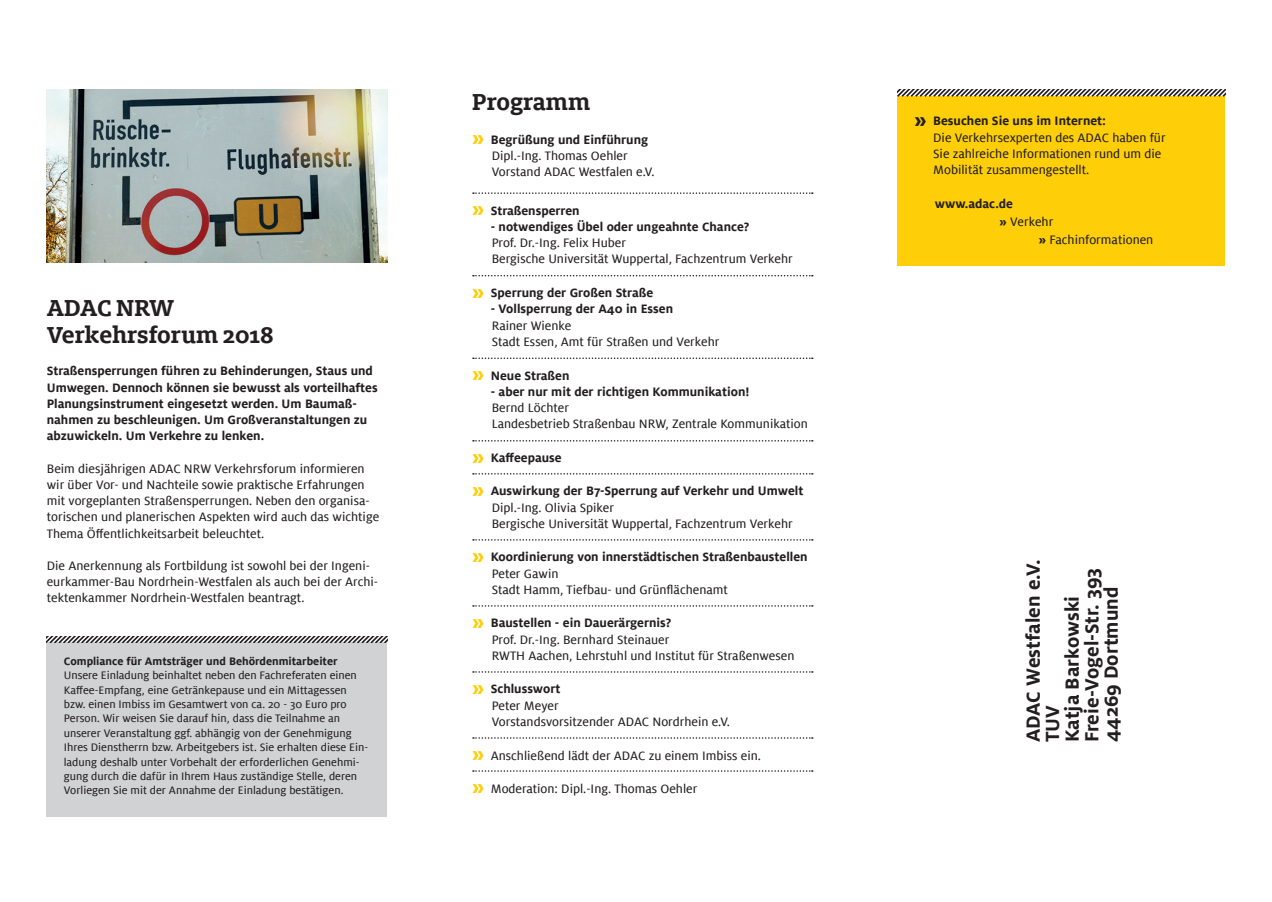
<style>
.page{position:relative;width:1272px;height:902px;background:#fff}
.page>*{position:absolute;margin:0;border:0;box-sizing:border-box;transform-origin:0 0}
.t1{font:700 25.5px/27px "Milo Slabfor ADAC";color:#231f20}
.t2{font:700 21px/19.5px "Milofor ADAC";color:#231f20}
.t3{font:13.5px/16.2px "Milofor ADAC Text";color:#231f20}
.t4{font:700 13.5px/16.2px "Milofor ADAC";color:#231f20}
.t5{font:12px/14.4px "Milofor ADAC Text";color:#231f20}
.t6{font:700 12px "Milofor ADAC";color:#231f20}
.s1{font-size:22.5px;color:#fece08}
.s2{font-family:"Milofor ADAC";font-weight:700;font-size:22.5px;color:#fece08}
.s3{font-size:22.5px}
.s4{font-family:"Milofor ADAC";font-weight:700}
</style>
<div class="page">
<svg style="left:473px;top:192px;width:339px;height:2px"></svg>
<svg style="left:473px;top:275px;width:339px;height:1px"></svg>
<svg style="left:473px;top:357px;width:339px;height:2px"></svg>
<svg style="left:473px;top:440px;width:339px;height:1px"></svg>
<svg style="left:473px;top:473px;width:339px;height:1px"></svg>
<svg style="left:473px;top:539px;width:339px;height:1px"></svg>
<svg style="left:473px;top:605px;width:339px;height:1px"></svg>
<svg style="left:473px;top:671px;width:339px;height:1px"></svg>
<svg style="left:473px;top:737px;width:339px;height:1px"></svg>
<svg style="left:473px;top:770px;width:339px;height:1px"></svg>
<div style="left:47px;top:642px;width:340px;height:174px;background:#d1d2d4"></div>
<svg style="left:47px;top:636px;width:340px;height:6px"></svg>
<div style="left:897px;top:96px;width:328px;height:170px;background:#fece08"></div>
<svg style="left:897px;top:89px;width:328px;height:7px"></svg>
<img style="left:47px;top:89px;width:340px;height:173px">
<h1 class="t1" style="left:47px;top:293px;width:228px">ADAC NRW<br>Verkehrsforum 2018</h1>
<p class="t4" style="left:47px;top:363px;width:332px">Straßensperrungen führen zu Behinderungen, Staus und Umwegen. Dennoch können sie bewusst als vorteilhaftes Planungsinstrument eingesetzt werden. Um Baumaß&shy;nahmen zu beschleunigen. Um Großveranstaltungen zu abzuwickeln. Um Verkehre zu lenken.</p>
<p class="t3" style="left:47px;top:460px;width:334px">Beim diesjährigen ADAC NRW Verkehrsforum informieren wir über Vor- und Nachteile sowie praktische Erfahrungen mit vorgeplanten Straßensperrungen. Neben den organisa&shy;torischen und planerischen Aspekten wird auch das wichtige Thema Öffentlichkeitsarbeit beleuchtet.</p>
<p class="t3" style="left:47px;top:557px;width:333px">Die Anerkennung als Fortbildung ist sowohl bei der Ingeni&shy;eurkammer-Bau Nordrhein-Westfalen als auch bei der Archi&shy;tektenkammer Nordrhein-Westfalen beantragt.</p>
<p class="t6" style="left:64px;top:654px;width:275px">Compliance für Amtsträger und Behördenmitarbeiter</p>
<p class="t5" style="left:64px;top:668px;width:306px">Unsere Einladung beinhaltet neben den Fachreferaten einen Kaffee-Empfang, eine Getränkepause und ein Mittagessen bzw. einen Imbiss im Gesamtwert von ca. 20 - 30 Euro pro Person. Wir weisen Sie darauf hin, dass die Teilnahme an unserer Veranstaltung ggf. abhängig von der Genehmigung Ihres Dienstherrn bzw. Arbeitgebers ist. Sie erhalten diese Ein&shy;ladung deshalb unter Vorbehalt der erforderlichen Genehmi&shy;gung durch die dafür in Ihrem Haus zuständige Stelle, deren Vorliegen Sie mit der Annahme der Einladung bestätigen.</p>
<h1 class="t1" style="left:472px;top:87px;width:120px">Programm</h1>
<p class="t4" style="left:472px;top:131px;width:177px"><span class="s1">››</span> Begrüßung und Einführung</p>
<p class="t3" style="left:491px;top:148px;width:164px">Dipl.-Ing. Thomas Oehler<br>Vorstand ADAC Westfalen e.V.</p>
<p class="t4" style="left:472px;top:202px;width:109px"><span class="s1">››</span> Straßensperren</p>
<p class="t4" style="left:491px;top:218px;width:260px">- notwendiges Übel oder ungeahnte Chance?</p>
<p class="t3" style="left:491px;top:235px;width:302px">Prof. Dr.-Ing. Felix Huber<br>Bergische Universität Wuppertal, Fachzentrum Verkehr</p>
<p class="t4" style="left:472px;top:285px;width:182px"><span class="s1">››</span> Sperrung der Großen Straße</p>
<p class="t4" style="left:491px;top:301px;width:184px">- Vollsperrung der A40 in Essen</p>
<p class="t3" style="left:491px;top:317px;width:229px">Rainer Wienke<br>Stadt Essen, Amt für Straßen und Verkehr</p>
<p class="t4" style="left:472px;top:367px;width:99px"><span class="s1">››</span> Neue Straßen</p>
<p class="t4" style="left:491px;top:383px;width:260px">- aber nur mit der richtigen Kommunikation!</p>
<p class="t3" style="left:491px;top:400px;width:318px">Bernd Löchter<br>Landesbetrieb Straßenbau NRW, Zentrale Kommunikation</p>
<p class="t4" style="left:472px;top:450px;width:91px"><span class="s1">››</span> Kaffeepause</p>
<p class="t4" style="left:472px;top:483px;width:332px"><span class="s1">››</span> Auswirkung der B7-Sperrung auf Verkehr und Umwelt</p>
<p class="t3" style="left:491px;top:499px;width:302px">Dipl.-Ing. Olivia Spiker<br>Bergische Universität Wuppertal, Fachzentrum Verkehr</p>
<p class="t4" style="left:472px;top:549px;width:337px"><span class="s1">››</span> Koordinierung von innerstädtischen Straßenbaustellen</p>
<p class="t3" style="left:491px;top:565px;width:237px">Peter Gawin<br>Stadt Hamm, Tiefbau- und Grünflächenamt</p>
<p class="t4" style="left:472px;top:615px;width:201px"><span class="s1">››</span> Baustellen - ein Dauerärgernis?</p>
<p class="t3" style="left:491px;top:631px;width:304px">Prof. Dr.-Ing. Bernhard Steinauer<br>RWTH Aachen, Lehrstuhl und Institut für Straßenwesen</p>
<p class="t4" style="left:472px;top:681px;width:90px"><span class="s1">››</span> Schlusswort</p>
<p class="t3" style="left:491px;top:697px;width:240px">Peter Meyer<br>Vorstandsvorsitzender ADAC Nordrhein e.V.</p>
<p class="t3" style="left:472px;top:747px;width:290px"><span class="s2">››</span> Anschließend lädt der ADAC zu einem Imbiss ein.</p>
<p class="t3" style="left:472px;top:780px;width:227px"><span class="s2">››</span> Moderation: Dipl.-Ing. Thomas Oehler</p>
<p class="t4" style="left:914px;top:113px;width:193px"><span class="s3">››</span> Besuchen Sie uns im Internet:</p>
<p class="t3" style="left:933px;top:129px;width:234px">Die Verkehrsexperten des ADAC haben für<br>Sie zahlreiche Informationen rund um die<br>Mobilität zusammengestellt.</p>
<p class="t4" style="left:935px;top:196px;width:79px">www.adac.de</p>
<p class="t3" style="left:1038px;top:213px;width:116px;line-height:18px;text-indent:-39px"><span class="s4">››</span> Verkehr<br><span class="s4">››</span> Fachinformationen</p>
<h2 class="t2" style="left:1023px;top:742px;width:185px;rotate:-90deg">ADAC Westfalen e.V.<br>TUV<br>Katja Barkowski<br>Freie-Vogel-Str. 393<br>44269 Dortmund</h2>
</div>
